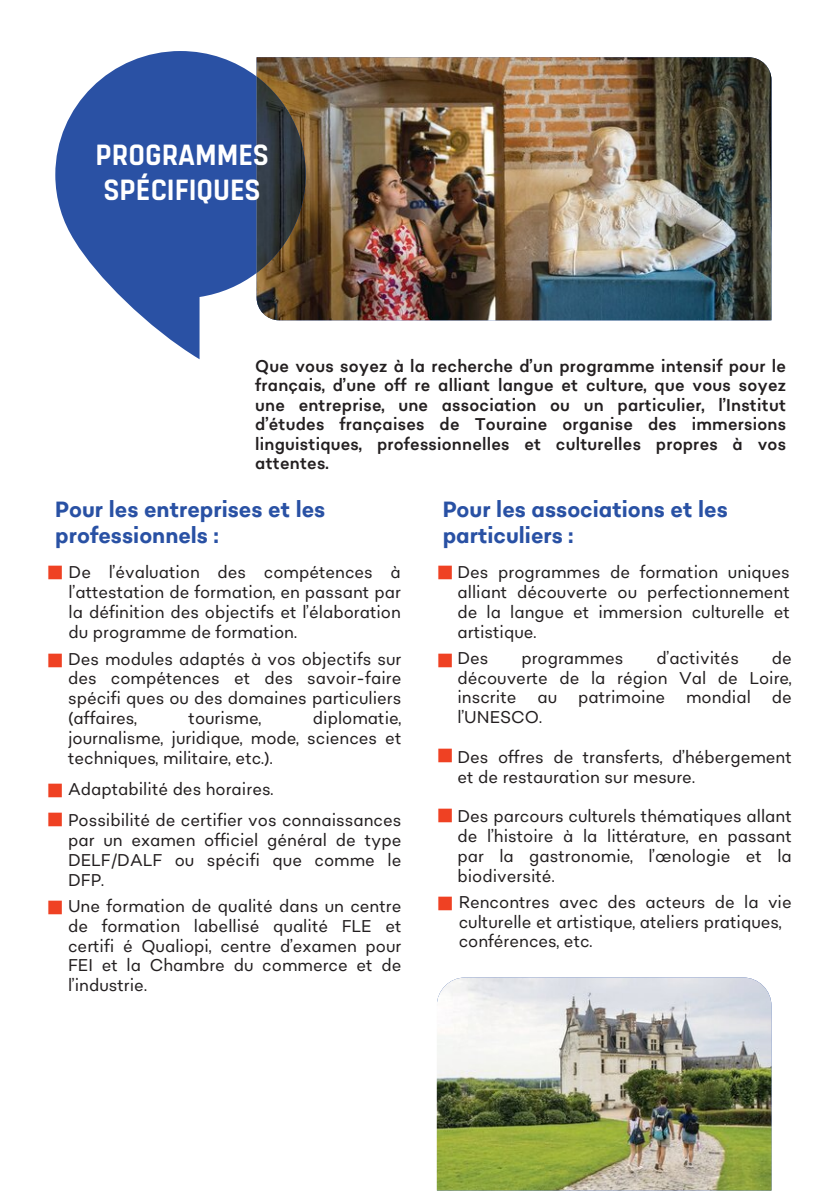
<style>
.page{position:relative;width:839px;height:1191px;background:#fff}
.page>*{position:absolute;margin:0;border:0;box-sizing:border-box;transform-origin:0 0}
.t1{font:700 29.2px/34.4px "Tomkin Narrow";color:#fff}
.t2{font:28px "Arimo";color:#ef4123}
.t3{font:700 22px/25.4px "Sonny Cond";color:#2951a4}
.t4{font:17px/19.8px "Sonny Cond";color:#231f20;text-align:justify}
.t5{font:17px/19.6px "Sonny Cond";letter-spacing:.01em;color:#231f20;text-align:justify}
</style>
<div class="page">
<img style="left:256px;top:57px;width:515px;height:263px">
<svg style="left:55px;top:51px;width:201px;height:308px;fill:#2a51a4"></svg>
<img style="left:256px;top:76px;width:50px;height:197px">
<img style="left:437px;top:977px;width:334px;height:214px">
<p class="t1" style="left:95px;top:140px;width:175px">PROGRAMMES<br>SPÉCIFIQUES</p>
<h2 class="t5" style="left:255px;top:357px;width:532px">Que vous soyez à la recherche d’un programme intensif pour le français, d’une off re alliant langue et culture, que vous soyez une entreprise, une association ou un particulier, l’Institut d’études françaises de Touraine organise des immersions linguistiques, professionnelles et culturelles propres à vos attentes.</h2>
<p class="t3" style="left:55px;top:498px;width:271px">Pour les entreprises et les professionnels :</p>
<p class="t3" style="left:442px;top:498px;width:286px">Pour les associations et les particuliers :</p>
<p class="t4" style="left:69px;top:563px;width:334px">De l’évaluation des compétences à l’attestation de formation, en passant par la définition des objectifs et l’élaboration du programme de formation.</p>
<p class="t4" style="left:68px;top:650px;width:335px">Des modules adaptés à vos objectifs sur des compétences et des savoir-faire spécifi ques ou des domaines particuliers (affaires,</p>
<p class="t4" style="left:457px;top:563px;width:334px">Des programmes de formation uniques alliant découverte ou perfectionnement de la langue et immersion culturelle et artistique.</p>
<p class="t4" style="left:457px;top:649px;width:33px">Des</p>
<p class="t4" style="left:521px;top:649px;width:104px">programmes</p>
<p class="t4" style="left:656px;top:649px;width:84px">d’activités</p>
<p class="t2" style="left:47px;top:555px;width:18px">■</p>
<p class="t2" style="left:437px;top:555px;width:18px">■</p>
<p class="t4" style="left:457px;top:649px;width:336px;text-indent:314px">de découverte de la région Val de Loire, inscrite au patrimoine mondial de l’UNESCO.</p>
<p class="t4" style="left:457px;top:748px;width:336px">Des offres de transferts, d’hébergement et de restauration sur mesure.</p>
<h2 class="t4" style="left:457px;top:807px;width:336px">Des parcours culturels thématiques allant de l’histoire à la littérature, en passant par la gastronomie, l’œnologie et la biodiversité.</h2>
<p class="t4" style="left:458px;top:893px;width:334px">Rencontres avec des acteurs de la vie culturelle et artistique, ateliers pratiques,</p>
<p class="t4" style="left:458px;top:932px;width:135px">conférences, etc.</p>
<p class="t2" style="left:47px;top:643px;width:18px">■</p>
<p class="t2" style="left:437px;top:643px;width:18px">■</p>
<p class="t4" style="left:68px;top:709px;width:335px;text-indent:245px">diplomatie, journalisme, juridique, mode, sciences et techniques, militaire, etc.).</p>
<p class="t4" style="left:68px;top:780px;width:207px">Adaptabilité des horaires.</p>
<p class="t4" style="left:68px;top:811px;width:335px">Possibilité de certifier vos connaissances par un examen officiel général de type DELF/DALF ou spécifi que comme le DFP.</p>
<p class="t4" style="left:68px;top:897px;width:335px">Une formation de qualité dans un centre de formation labellisé qualité FLE et certifi é Qualiopi, centre d’examen pour FEI et la Chambre du commerce et de l’industrie.</p>
<p class="t4" style="left:189px;top:709px;width:74px">tourisme,</p>
<p class="t2" style="left:437px;top:738px;width:18px">■</p>
<p class="t2" style="left:47px;top:774px;width:18px">■</p>
<p class="t2" style="left:47px;top:803px;width:18px">■</p>
<p class="t2" style="left:437px;top:799px;width:18px">■</p>
<p class="t2" style="left:437px;top:887px;width:18px">■</p>
<p class="t2" style="left:47px;top:890px;width:18px">■</p>
</div>
